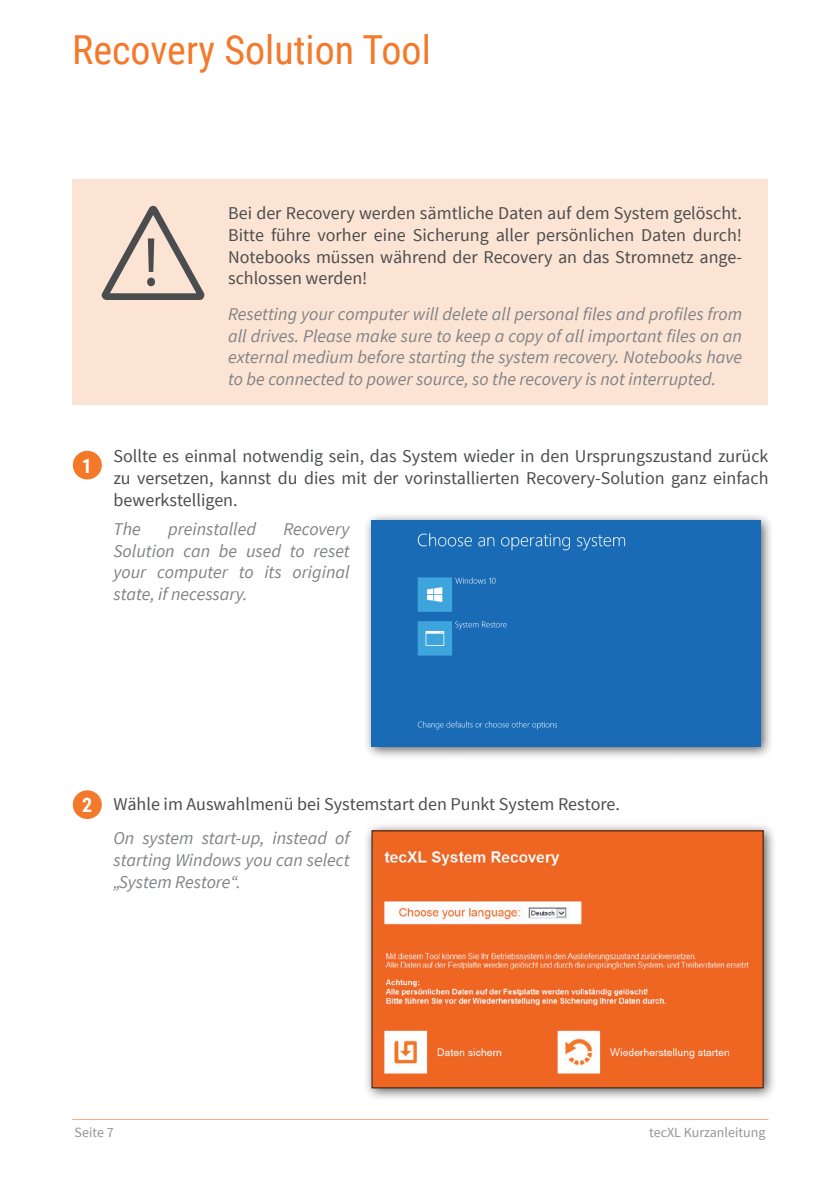
<style>
.page{position:relative;width:840px;height:1191px;background:#fff}
.page>*{position:absolute;margin:0;border:0;box-sizing:border-box;transform-origin:0 0}
.t1{font:69.8px "Myriad Pro";color:#4b4c4d;scale:.96 1}
.t2{font:40px "Roboto Condensed";color:#f4792a}
.t3{font:700 20px "Roboto Condensed";color:#fff}
.t4{font:italic 18px/21.6px "Source Sans Pro";color:#808285;text-align:justify}
.t5{font:18px/21.6px "Source Sans Pro";color:#4b4c4d;text-align:justify}
.t6{font:14px "Source Sans Pro";color:#939598}
</style>
<div class="page">
<hr style="left:72px;top:1119px;width:696px;height:1px;background:#f4792a">
<div style="left:72px;top:180px;width:695px;height:225px;background:#fce4d5"></div>
<svg style="left:102px;top:206px;width:102px;height:94px"></svg>
<div style="left:363px;top:512px;width:410px;height:247px;background:#231f20;opacity:.75"></div>
<div style="left:371px;top:521px;width:389px;height:225px;background:#1a6bb6"></div>
<div style="left:363px;top:822px;width:413px;height:279px;background:#231f20;opacity:.75"></div>
<img style="left:373px;top:832px;width:388px;height:254px">
<div style="left:72px;top:450px;width:31px;height:30px;background:#f4792a;border-radius:50%"></div>
<div style="left:71px;top:449px;width:33px;height:32px;border:2px solid #fff;border-radius:50%"></div>
<div style="left:72px;top:789px;width:31px;height:31px;background:#f4792a;border-radius:50%"></div>
<div style="left:71px;top:788px;width:33px;height:33px;border:2px solid #fff;border-radius:50%"></div>
<h2 class="t2" style="left:72px;top:22px;width:360px">Recovery Solution Tool</h2>
<h1 class="t1" style="left:143px;top:219px;width:17px">!</h1>
<p class="t5" style="left:228px;top:203px;width:515px">Bei der Recovery werden sämtliche Daten auf dem System gelöscht.<br>Bitte führe vorher eine Sicherung aller persönlichen Daten durch!<br>Notebooks müssen während der Recovery an das Stromnetz ange&shy;schlossen werden!</p>
<p class="t4" style="left:228px;top:303px;width:515px">Resetting your computer will delete all personal files and profiles from all drives. Please make sure to keep a copy of all important files on an external medium before starting the system recovery. Notebooks have to be connected to power source, so the recovery is not interrupted.</p>
<p class="t3" style="left:82px;top:451px;width:12px">1</p>
<p class="t5" style="left:113px;top:446px;width:656px">Sollte es einmal notwendig sein, das System wieder in den Ursprungszustand zurück zu versetzen, kannst du dies mit der vorinstallierten Recovery-Solution ganz einfach bewerkstelligen.</p>
<p class="t4" style="left:113px;top:518px;width:29px">The</p>
<p class="t4" style="left:168px;top:518px;width:89px">preinstalled</p>
<p class="t4" style="left:113px;top:518px;width:237px;text-indent:170px">Recovery Solution can be used to reset your computer to its original state, if necessary.</p>
<p class="t3" style="left:82px;top:790px;width:12px">2</p>
<p class="t5" style="left:113px;top:793px;width:507px">Wähle im Auswahlmenü bei Systemstart den Punkt System Restore.</p>
<p class="t4" style="left:113px;top:827px;width:237px">On system start-up, instead of starting Windows you can select „System Restore“.</p>
<p class="t6" style="left:75px;top:1124px;width:41px">Seite 7</p>
<p class="t6" style="left:648px;top:1124px;width:118px">tecXL Kurzanleitung</p>
</div>
